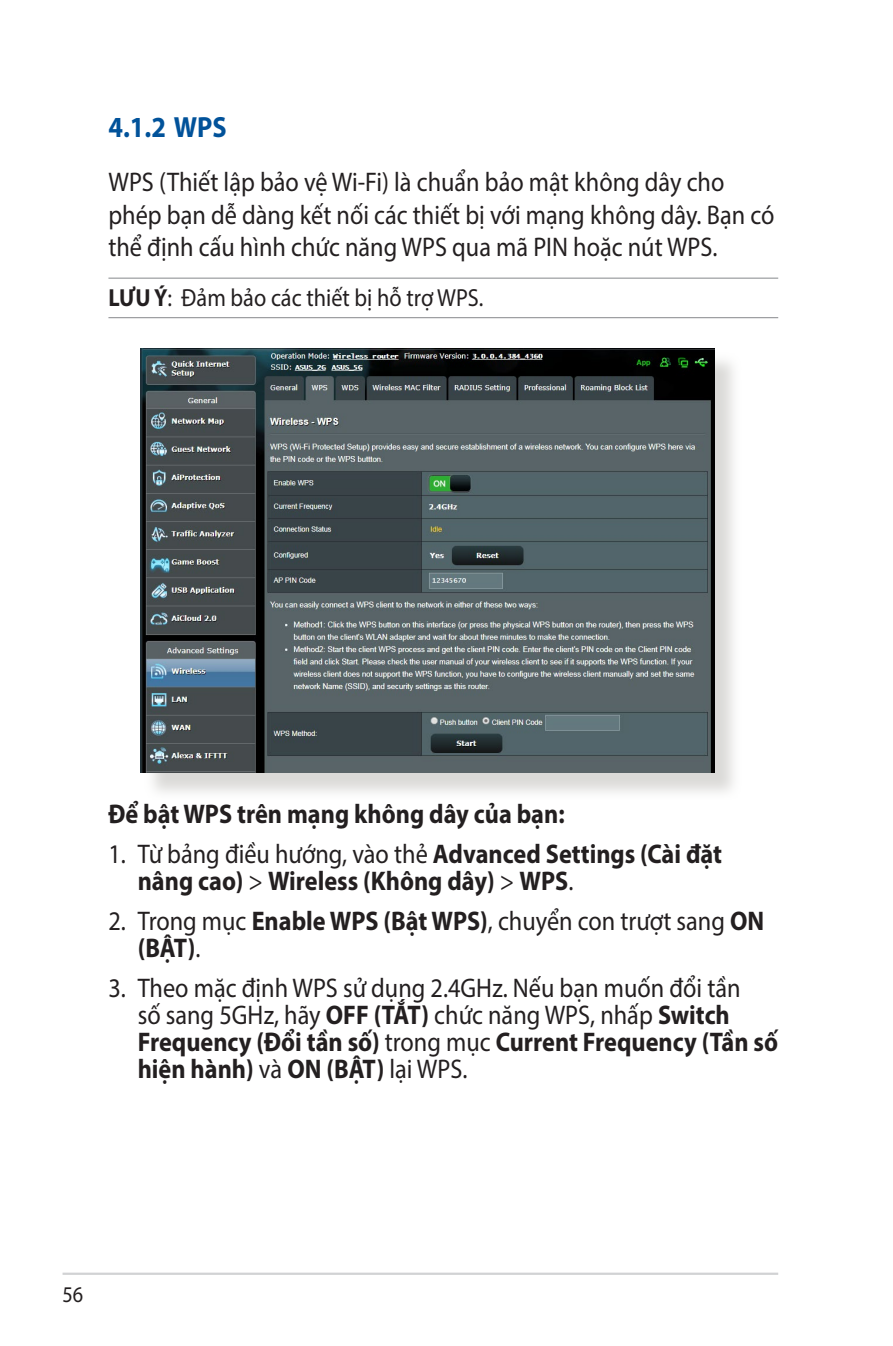
<style>
.page{position:relative;width:893px;height:1346px;background:#fff}
.page>*{position:absolute;margin:0;border:0;box-sizing:border-box;transform-origin:0 0}
.t1{font:700 29.25px "Myriad Pro";color:#01529a;scale:.9 1}
.t2{font:27px/27px "Myriad Pro";color:#231f20;scale:.9 1}
.t3{font:700 27px/27px "Myriad Pro";color:#231f20;scale:.9 1}
.t4{font:24.75px "Myriad Pro";color:#231f20;scale:.9 1}
.t5{font:22.5px "Myriad Pro";color:#231f20;scale:.9 1}
.s1{font-weight:700}
.s2{font-weight:400}
</style>
<div class="page">
<hr style="left:63px;top:1272px;width:715px;height:3px;background:#d1d2d4">
<hr style="left:108px;top:278px;width:670px;height:1px;background:#939598">
<hr style="left:108px;top:317px;width:670px;height:1px;background:#939598">
<div style="left:144px;top:351px;width:598px;height:449px;background:#cfcecb;opacity:.75"></div>
<img style="left:140px;top:348px;width:574px;height:425px">
<p class="t1" style="left:108px;top:108px;width:133px">4.1.2 WPS</p>
<p class="t2" style="left:108px;top:166px;width:741px;line-height:32.4px">WPS (Thiết lập bảo vệ Wi-Fi) là chuẩn bảo mật không dây cho phép bạn dễ dàng kết nối các thiết bị với mạng không dây. Bạn có thể định cấu hình chức năng WPS qua mã PIN hoặc nút WPS.</p>
<p class="t4" style="left:108px;top:282px;width:418px"><span class="s1">LƯU Ý</span>: Đảm bảo các thiết bị hỗ trợ WPS.</p>
<p class="t3" style="left:108px;top:800px;width:508px">Để bật WPS trên mạng không dây của bạn:</p>
<p class="t3" style="left:138px;top:839px;width:651px;text-indent:-29px"><span class="s2">1. Từ bảng điều hướng, vào thẻ</span> Advanced Settings (Cài đặt nâng cao) <span class="s2">&gt;</span> Wireless (Không dây) <span class="s2">&gt;</span> WPS<span class="s2">.</span></p>
<p class="t2" style="left:138px;top:907px;width:698px;text-indent:-29px">2. Trong mục <span class="s1">Enable WPS (Bật WPS)</span>, chuyển con trượt sang <span class="s1">ON (BẬT)</span>.</p>
<p class="t2" style="left:138px;top:974px;width:713px;text-indent:-29px">3. Theo mặc định WPS sử dụng 2.4GHz. Nếu bạn muốn đổi tần<br>số sang 5GHz, hãy <span class="s1">OFF (TẮT)</span> chức năng WPS, nhấp <span class="s1">Switch Frequency (Đổi tần số)</span> trong mục <span class="s1">Current Frequency (Tần số hiện hành)</span> và <span class="s1">ON (BẬT)</span> lại WPS.</p>
<p class="t5" style="left:63px;top:1281px;width:25px">56</p>
</div>
